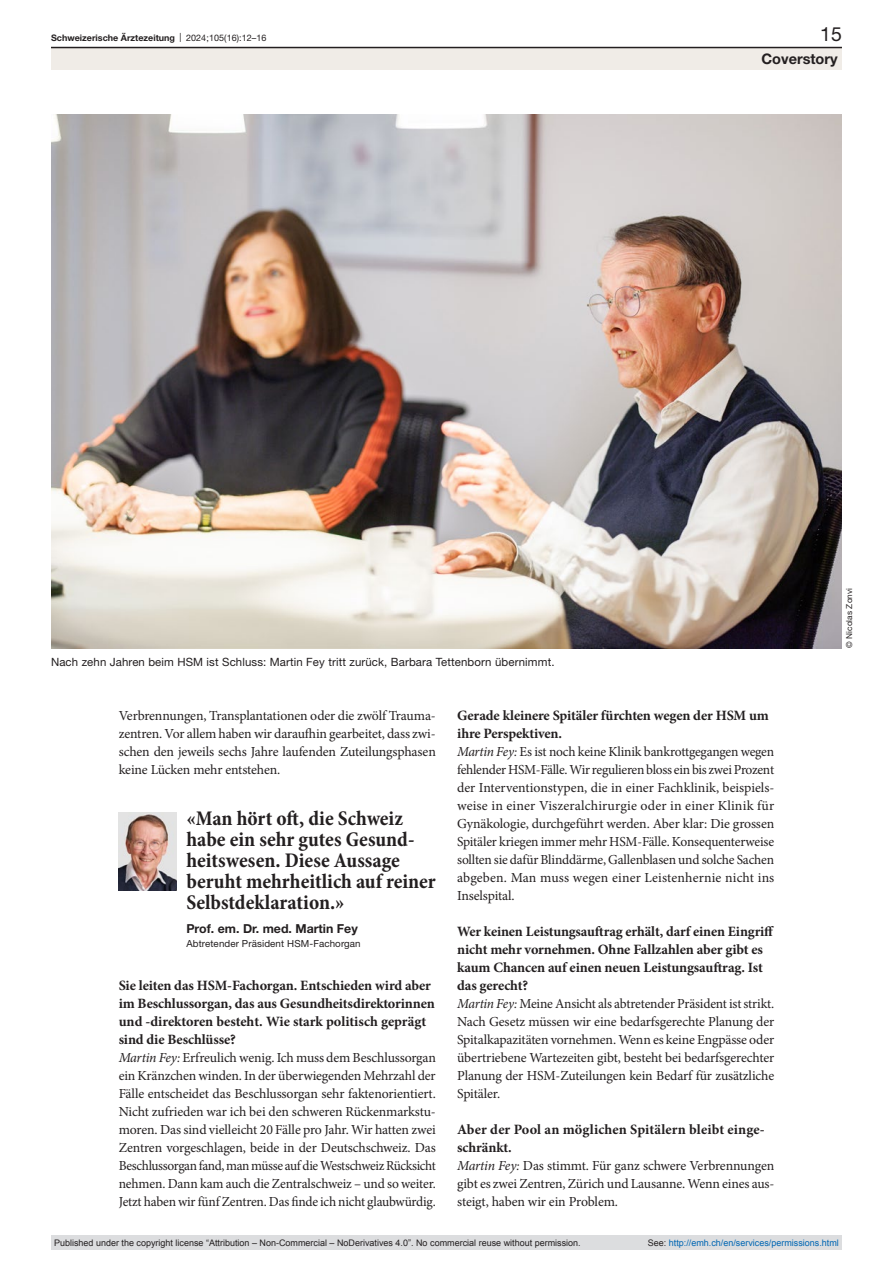
<style>
.page{position:relative;width:893px;height:1263px;background:#fff}
.page>*{position:absolute;margin:0;border:0;box-sizing:border-box;transform-origin:0 0}
.quote{font:700 condensed 21px/21px "Minion Pro";color:#231f20}
.t1{font:19.5px "Helvetica Neue LT Pro";color:#231f20}
.t2{font:700 14.55px "Helvetica Neue LT Pro";color:#231f20}
.interview-question{font:700 14.25px/18px "Minion Pro";letter-spacing:-.01em;color:#231f20}
.interview-answer{font:13.8px/18px "Minion Pro";letter-spacing:-.01em;color:#231f20;text-align:justify}
.quote-authors{font:700 12.3px "Helvetica Neue LT Pro";color:#231f20}
.figure-caption{font:11.4px "Helvetica Neue LT Pro";letter-spacing:.01em;color:#231f20}
.quote-affiliations{font:9.75px "Helvetica Neue LT Pro";letter-spacing:.01em;color:#231f20}
.t3{font:9px "Arial";color:#231f20}
.t4{font:9px "Arial";color:#0066b3}
.t5{font:700 9px "Helvetica Neue LT Pro";color:#231f20}
.credits{font:8.25px "Helvetica Neue LT Pro";letter-spacing:.01em;color:#231f20}
.s1{font-weight:400}
.s2{font-style:italic}
.s3{color:#231f20}
</style>
<div class="page">
<img style="left:51px;top:115px;width:791px;height:533px">
<img style="left:119px;top:812px;width:57px;height:79px">
<div style="left:51px;top:48px;width:791px;height:22px;background:#f0ece7"></div>
<hr style="left:51px;top:47px;width:791px;height:1px;background:#231f20">
<div style="left:51px;top:1235px;width:791px;height:15px;background:#dcdddf"></div>
<p class="t5" style="left:51px;top:32px;width:217px">Schweizerische Ärztezeitung <span class="s1">| 2024;105(16):12–16</span></p>
<h2 class="t1" style="left:820px;top:22px;width:23px">15</h2>
<p class="t2" style="left:761px;top:49px;width:78px">Coverstory</p>
<p class="figure-caption" style="left:51px;top:655px;width:505px">Nach zehn Jahren beim HSM ist Schluss: Martin Fey tritt zurück, Barbara Tettenborn übernimmt.</p>
<p class="interview-answer" style="left:119px;top:707px;width:319px">Verbrennungen, Transplantationen oder die zwölf Trauma&shy;zentren. Vor allem haben wir daraufhin gearbeitet, dass zwi&shy;schen den jeweils sechs Jahre laufenden Zuteilungsphasen keine Lücken mehr entstehen.</p>
<p class="quote" style="left:186px;top:809px;width:251px">«Man hört oft, die Schweiz habe ein sehr gutes Gesund&shy;heitswesen. Diese Aussage beruht mehrheitlich auf reiner<br>Selbstdeklaration.»</p>
<p class="quote-authors" style="left:186px;top:921px;width:173px">Prof. em. Dr. med. Martin Fey</p>
<p class="quote-affiliations" style="left:186px;top:937px;width:176px">Abtretender Präsident HSM-Fachorgan</p>
<p class="interview-question" style="left:119px;top:976px;width:318px">Sie leiten das HSM-Fachorgan. Entschieden wird aber im Beschlussorgan, das aus Gesundheitsdirektorinnen und -direktoren besteht. Wie stark politisch geprägt sind die Beschlüsse?</p>
<p class="interview-answer" style="left:119px;top:1049px;width:319px"><span class="s2">Martin Fey:</span> Erfreulich wenig. Ich muss dem Beschlussorgan ein Kränzchen winden. In der überwiegenden Mehrzahl der Fälle entscheidet das Beschlussorgan sehr faktenorientiert.<br>Nicht zufrieden war ich bei den schweren Rückenmarkstu&shy;moren. Das sind vielleicht 20 Fälle pro Jahr. Wir hatten zwei Zentren vorgeschlagen, beide in der Deutschschweiz. Das Beschlussorgan fand, man müsse auf die Westschweiz Rücksicht nehmen. Dann kam auch die Zentralschweiz – und so weiter.<br>Jetzt haben wir fünf Zentren. Das finde ich nicht glaubwürdig.</p>
<p class="interview-question" style="left:457px;top:706px;width:313px">Gerade kleinere Spitäler fürchten wegen der HSM um ihre Perspektiven.</p>
<p class="interview-answer" style="left:457px;top:743px;width:319px"><span class="s2">Martin Fey:</span> Es ist noch keine Klinik bankrottgegangen wegen fehlender HSM-Fälle. Wir regulieren bloss ein bis zwei Prozent der Interventionstypen, die in einer Fachklinik, beispiels&shy;weise in einer Viszeralchirurgie oder in einer Klinik für Gynäkologie, durchgeführt werden. Aber klar: Die grossen Spitäler kriegen immer mehr HSM-Fälle. Konsequenterweise sollten sie dafür Blinddärme, Gallenblasen und solche Sachen abgeben. Man muss wegen einer Leistenhernie nicht ins Inselspital.</p>
<p class="interview-question" style="left:457px;top:922px;width:318px">Wer keinen Leistungsauftrag erhält, darf einen Eingriff nicht mehr vornehmen. Ohne Fallzahlen aber gibt es kaum Chancen auf einen neuen Leistungsauftrag. Ist das gerecht?</p>
<p class="interview-answer" style="left:457px;top:995px;width:319px"><span class="s2">Martin Fey:</span> Meine Ansicht als abtretender Präsident ist strikt.<br>Nach Gesetz müssen wir eine bedarfsgerechte Planung der Spitalkapazitäten vornehmen. Wenn es keine Engpässe oder übertriebene Wartezeiten gibt, besteht bei bedarfsgerechter Planung der HSM-Zuteilungen kein Bedarf für zusätzliche Spitäler.</p>
<p class="interview-question" style="left:457px;top:1120px;width:309px">Aber der Pool an möglichen Spitälern bleibt einge&shy;schränkt.</p>
<p class="interview-answer" style="left:457px;top:1157px;width:319px"><span class="s2">Martin Fey:</span> Das stimmt. Für ganz schwere Verbrennungen gibt es zwei Zentren, Zürich und Lausanne. Wenn eines aus&shy;steigt, haben wir ein Problem.</p>
<p class="credits" style="left:844px;top:648px;width:62px;rotate:-90deg">© Nicolas Zonvi</p>
<p class="t3" style="left:54px;top:1237px;width:528px">Published under the copyright license “Attribution – Non-Commercial – NoDerivatives 4.0”. No commercial reuse without permission.</p>
<p class="t4" style="left:648px;top:1237px;width:193px"><span class="s3">See:</span> http://emh.ch/en/services/permissions.html</p>
</div>
